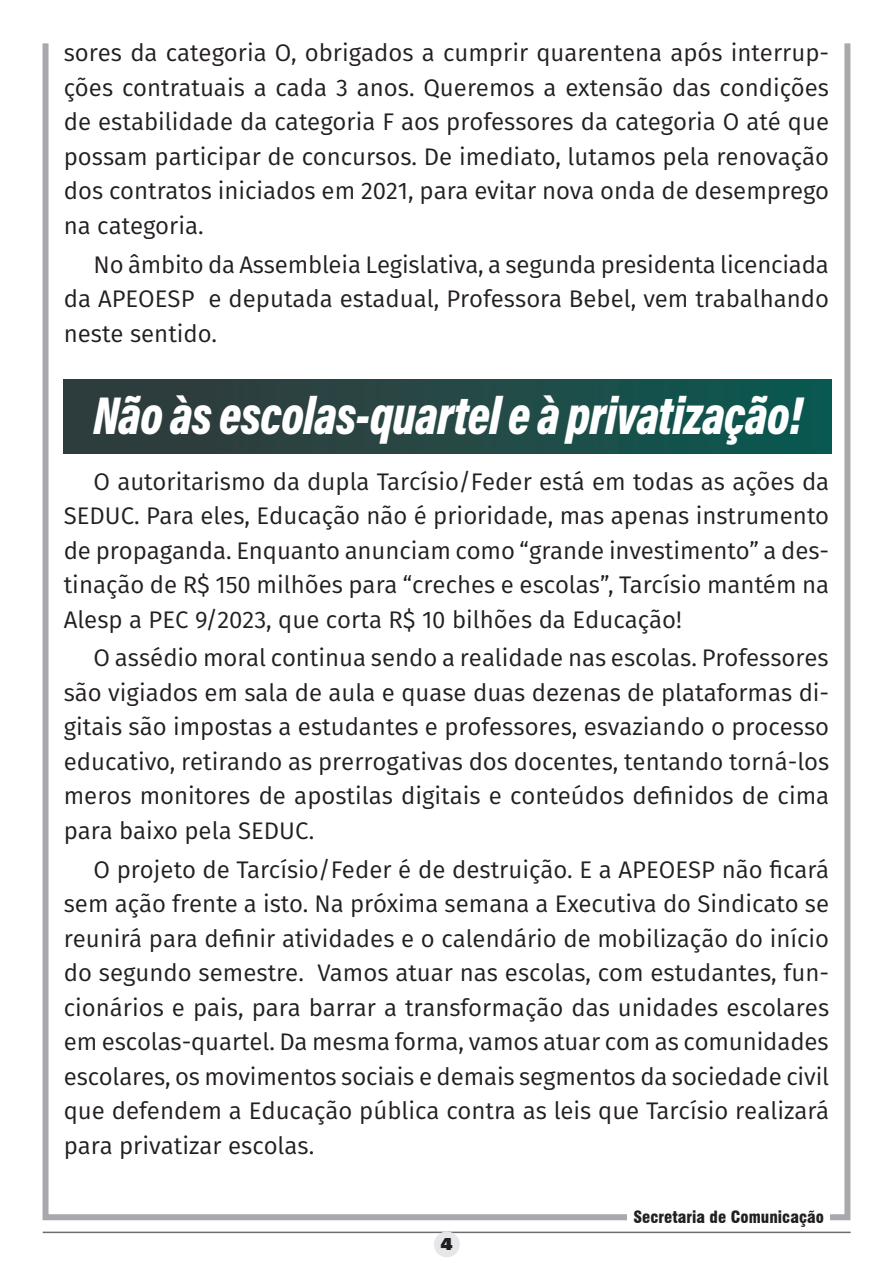
<style>
.page{position:relative;width:893px;height:1263px;background:#fff}
.page>*{position:absolute;margin:0;border:0;box-sizing:border-box;transform-origin:0 0}
.Subtítulo_2{font:italic 900 54px "Acumin Pro Cond";letter-spacing:-.01em;color:#fff;scale:.9 1}
.Corpo_do_texto{font:24px/34.5px "Fira Sans";color:#231f20;text-align:justify}
.t1{font:700 18px "U001 DOT Ultr";color:#231f20}
.t2{font:900 condensed 16.5px "Swiss 721 BT";color:#231f20}
</style>
<div class="page">
<div style="left:43px;top:40px;width:807px;height:1180px;border:6px solid #a8a9ad"></div>
<hr style="left:43px;top:1231px;width:808px;height:2px;background:#6c6d70">
<div style="left:434px;top:1231px;width:26px;height:26px;background:#e6e7e9;border-radius:50%"></div>
<div style="left:628px;top:1209px;width:202px;height:18px;background:#fff"></div>
<div style="left:64px;top:380px;width:767px;height:73px;background:linear-gradient(to right,#35393a,#0e5851)"></div>
<p class="Corpo_do_texto" style="left:64px;top:35px;width:767px">sores da categoria O, obrigados a cumprir quarentena após interrup&shy;ções contratuais a cada 3 anos. Queremos a extensão das condições de estabilidade da categoria F aos professores da categoria O até que possam participar de concursos. De imediato, lutamos pela renovação dos contratos iniciados em 2021, para evitar nova onda de desemprego na categoria.</p>
<p class="Corpo_do_texto" style="left:64px;top:246px;width:767px;text-indent:30px">No âmbito da Assembleia Legislativa, a segunda presidenta licenciada da APEOESP e deputada estadual, Professora Bebel, vem trabalhando neste sentido.</p>
<p class="Subtítulo_2" style="left:94px;top:380px;width:789px">Não às escolas-quartel e à privatização!</p>
<p class="Corpo_do_texto" style="left:64px;top:463px;width:767px;text-indent:30px">O autoritarismo da dupla Tarcísio/Feder está em todas as ações da SEDUC. Para eles, Educação não é prioridade, mas apenas instrumento de propaganda. Enquanto anunciam como “grande investimento” a des&shy;tinação de R$ 150 milhões para “creches e escolas”, Tarcísio mantém na Alesp a PEC 9/2023, que corta R$ 10 bilhões da Educação!</p>
<p class="Corpo_do_texto" style="left:64px;top:640px;width:767px;text-indent:30px">O assédio moral continua sendo a realidade nas escolas. Professores são vigiados em sala de aula e quase duas dezenas de plataformas di&shy;gitais são impostas a estudantes e professores, esvaziando o processo educativo, retirando as prerrogativas dos docentes, tentando torná-los meros monitores de apostilas digitais e conteúdos definidos de cima para baixo pela SEDUC.</p>
<p class="Corpo_do_texto" style="left:64px;top:851px;width:767px;text-indent:30px">O projeto de Tarcísio/Feder é de destruição. E a APEOESP não ficará sem ação frente a isto. Na próxima semana a Executiva do Sindicato se reunirá para definir atividades e o calendário de mobilização do início do segundo semestre. Vamos atuar nas escolas, com estudantes, fun&shy;cionários e pais, para barrar a transformação das unidades escolares em escolas-quartel. Da mesma forma, vamos atuar com as comunidades escolares, os movimentos sociais e demais segmentos da sociedade civil que defendem a Educação pública contra as leis que Tarcísio realizará para privatizar escolas.</p>
<p class="t1" style="left:441px;top:1233px;width:13px">4</p>
<p class="t2" style="left:633px;top:1207px;width:192px">Secretaria de Comunicação</p>
</div>
